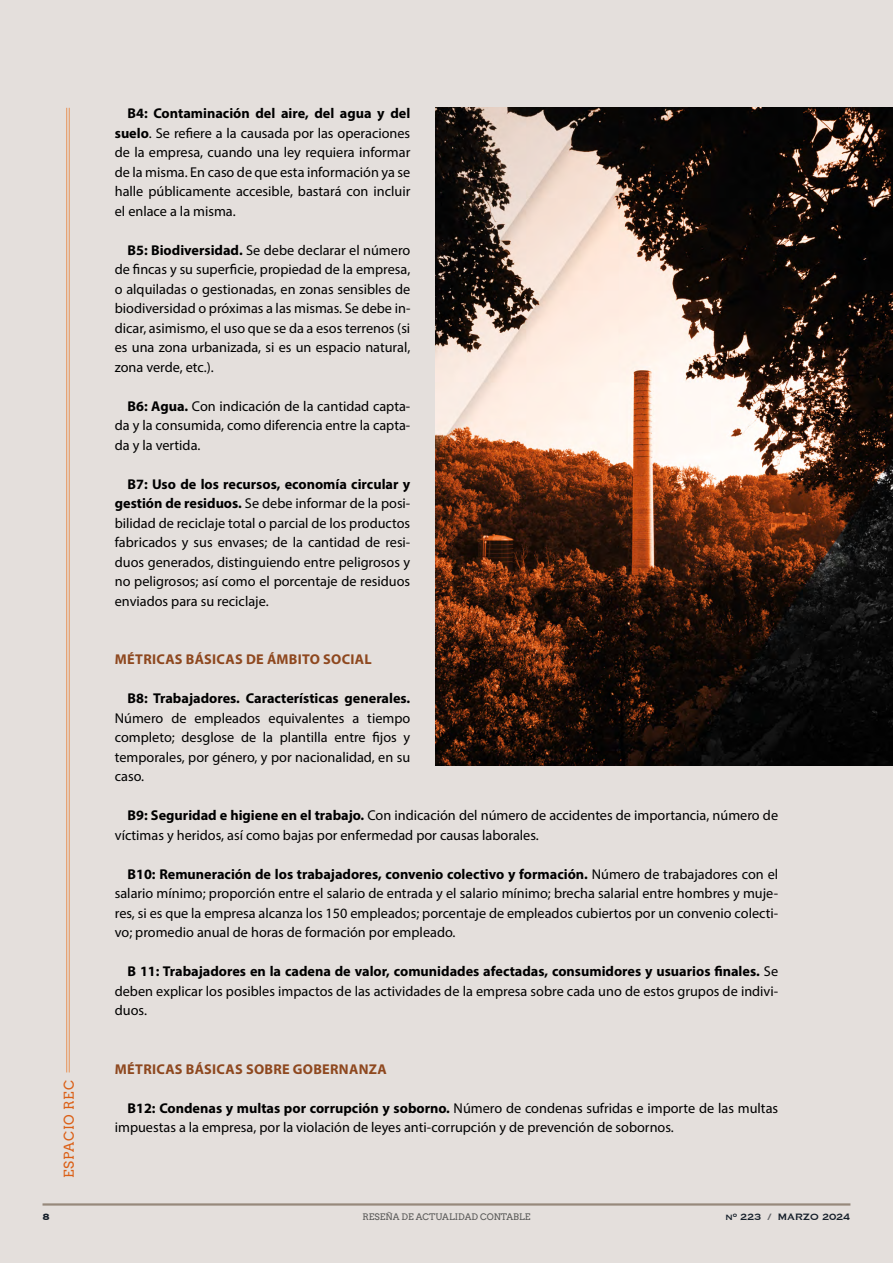
<style>
.page{position:relative;width:893px;height:1263px;background:#e4dfdc}
.page>*{position:absolute;margin:0;border:0;box-sizing:border-box;transform-origin:0 0}
.t1{font:14.25px/19.5px "Myriad Pro";color:#000;text-align:justify}
.t2{font:700 14.25px "Myriad Pro";letter-spacing:.02em;color:#8e481f}
.t3{font:700 14.25px "Myriad Pro";color:#000}
.t4{font:13.5px "Arvo";letter-spacing:.05em;color:#db6017}
.t5{font:12px "Copperplate";letter-spacing:-.03em;color:#141e29}
.t6{font:700 12px "Copperplate";color:#141e29}
.t7{font:9px "Arvo";color:#575756}
.s1{font-weight:700}
.s2{color:#63656a}
</style>
<div class="page">
<hr style="left:43px;top:1203px;width:807px;height:2px;background:#97897c">
<hr style="left:66px;top:108px;width:1px;height:964px;background:#e79257">
<hr style="left:69px;top:108px;width:1px;height:964px;background:#e79257">
<img style="left:436px;top:108px;width:457px;height:657px">
<p class="t1" style="left:115px;top:104px;width:297px;text-indent:13px"><span class="s1">B4: Contaminación del aire, del agua y del suelo</span>. Se refiere a la causada por las operaciones de la empresa, cuando una ley requiera informar de la misma. En caso de que esta información ya se halle públicamente accesible, bastará con incluir el enlace a la misma.</p>
<p class="t1" style="left:115px;top:240px;width:297px;text-indent:13px"><span class="s1">B5: Biodiversidad.</span> Se debe declarar el número de fincas y su superficie, propiedad de la empresa, o alquiladas o gestionadas, en zonas sensibles de biodiversidad o próximas a las mismas. Se debe in&shy;dicar, asimismo, el uso que se da a esos terrenos (si es una zona urbanizada, si es un espacio natural, zona verde, etc.).</p>
<p class="t1" style="left:115px;top:396px;width:297px;text-indent:13px"><span class="s1">B6: Agua.</span> Con indicación de la cantidad capta&shy;da y la consumida, como diferencia entre la capta&shy;da y la vertida.</p>
<p class="t1" style="left:115px;top:474px;width:297px;text-indent:13px"><span class="s1">B7: Uso de los recursos, economía circular y gestión de residuos.</span> Se debe informar de la posi&shy;bilidad de reciclaje total o parcial de los productos fabricados y sus envases; de la cantidad de resi&shy;duos generados, distinguiendo entre peligrosos y no peligrosos; así como el porcentaje de residuos enviados para su reciclaje.</p>
<p class="t4" style="left:61px;top:1178px;width:99px;rotate:-90deg">ESPACIO REC</p>
<p class="t2" style="left:115px;top:650px;width:258px">MÉTRICAS BÁSICAS DE ÁMBITO SOCIAL</p>
<p class="t3" style="left:128px;top:689px;width:284px">B8: Trabajadores. Características generales.</p>
<p class="t1" style="left:115px;top:708px;width:297px">Número de empleados equivalentes a tiempo completo; desglose de la plantilla entre fijos y temporales, por género, y por nacionalidad, en su caso.</p>
<p class="t1" style="left:115px;top:806px;width:665px;text-indent:13px"><span class="s1">B9: Seguridad e higiene en el trabajo.</span> Con indicación del número de accidentes de importancia, número de víctimas y heridos, así como bajas por enfermedad por causas laborales.</p>
<p class="t1" style="left:115px;top:864px;width:665px;text-indent:13px"><span class="s1">B10: Remuneración de los trabajadores, convenio colectivo y formación.</span> Número de trabajadores con el salario mínimo; proporción entre el salario de entrada y el salario mínimo; brecha salarial entre hombres y muje&shy;res, si es que la empresa alcanza los 150 empleados; porcentaje de empleados cubiertos por un convenio colecti&shy;vo; promedio anual de horas de formación por empleado.</p>
<p class="t1" style="left:115px;top:962px;width:665px;text-indent:13px"><span class="s1">B 11: Trabajadores en la cadena de valor, comunidades afectadas, consumidores y usuarios finales.</span> Se deben explicar los posibles impactos de las actividades de la empresa sobre cada uno de estos grupos de indivi&shy;duos.</p>
<p class="t2" style="left:115px;top:1060px;width:273px">MÉTRICAS BÁSICAS SOBRE GOBERNANZA</p>
<p class="t1" style="left:115px;top:1098px;width:665px;text-indent:13px"><span class="s1">B12: Condenas y multas por corrupción y soborno.</span> Número de condenas sufridas e importe de las multas impuestas a la empresa, por la violación de leyes anti-corrupción y de prevención de sobornos.</p>
<p class="t6" style="left:43px;top:1209px;width:9px">8</p>
<p class="t7" style="left:363px;top:1212px;width:169px">RESEÑA DE ACTUALIDAD CONTABLE</p>
<p class="t5" style="left:725px;top:1209px;width:127px">nº 223 <span class="s2">/</span> MARZO 2024</p>
</div>
